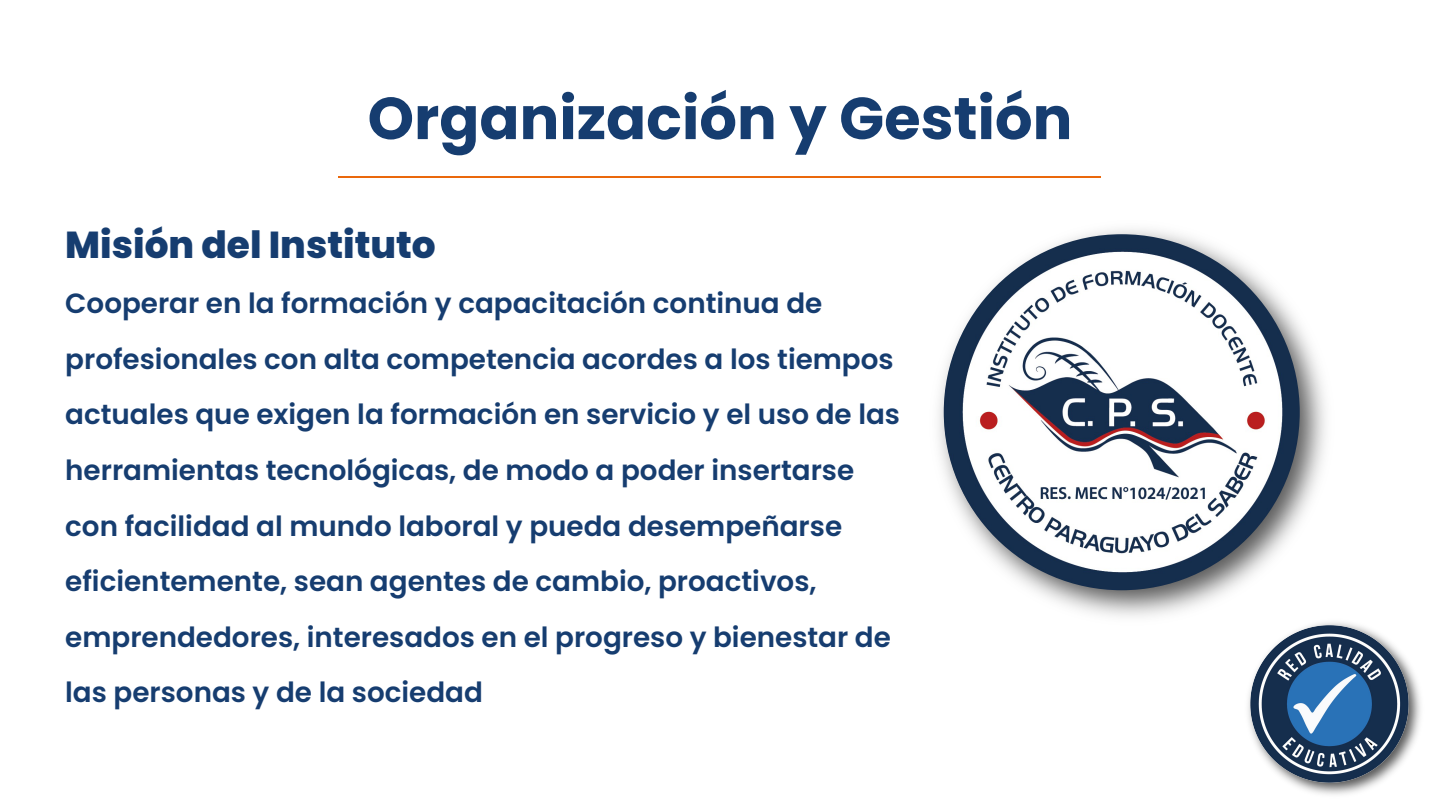
<style>
.page{position:relative;width:1440px;height:810px;background:#fff}
.page>*{position:absolute;margin:0;border:0;box-sizing:border-box;transform-origin:0 0}
.t1{font:700 59.1px "Poppins";color:#163d70}
.t2{font:800 37.5px "Poppins";color:#163d70}
.t3{font:600 27.83px/55.6px "Poppins";color:#163d70}
</style>
<div class="page">
<hr style="left:339px;top:176px;width:762px;height:2px;background:#ea680c">
<img style="left:938px;top:229px;width:388px;height:388px">
<img style="left:944px;top:234px;width:356px;height:356px;border-radius:178px">
<img style="left:1237px;top:612px;width:184px;height:183px">
<h1 class="t1" style="left:368px;top:84px;width:706px">Organización y Gestión</h1>
<h2 class="t2" style="left:65px;top:223px;width:372px">Misión del Instituto</h2>
<p class="t3" style="left:65px;top:276px;width:836px">Cooperar en la formación y capacitación continua de profesionales con alta competencia acordes a los tiempos actuales que exigen la formación en servicio y el uso de las herramientas tecnológicas, de modo a poder insertarse con facilidad al mundo laboral y pueda desempeñarse eficientemente, sean agentes de cambio, proactivos, emprendedores, interesados en el progreso y bienestar de las personas y de la sociedad</p>
</div>
